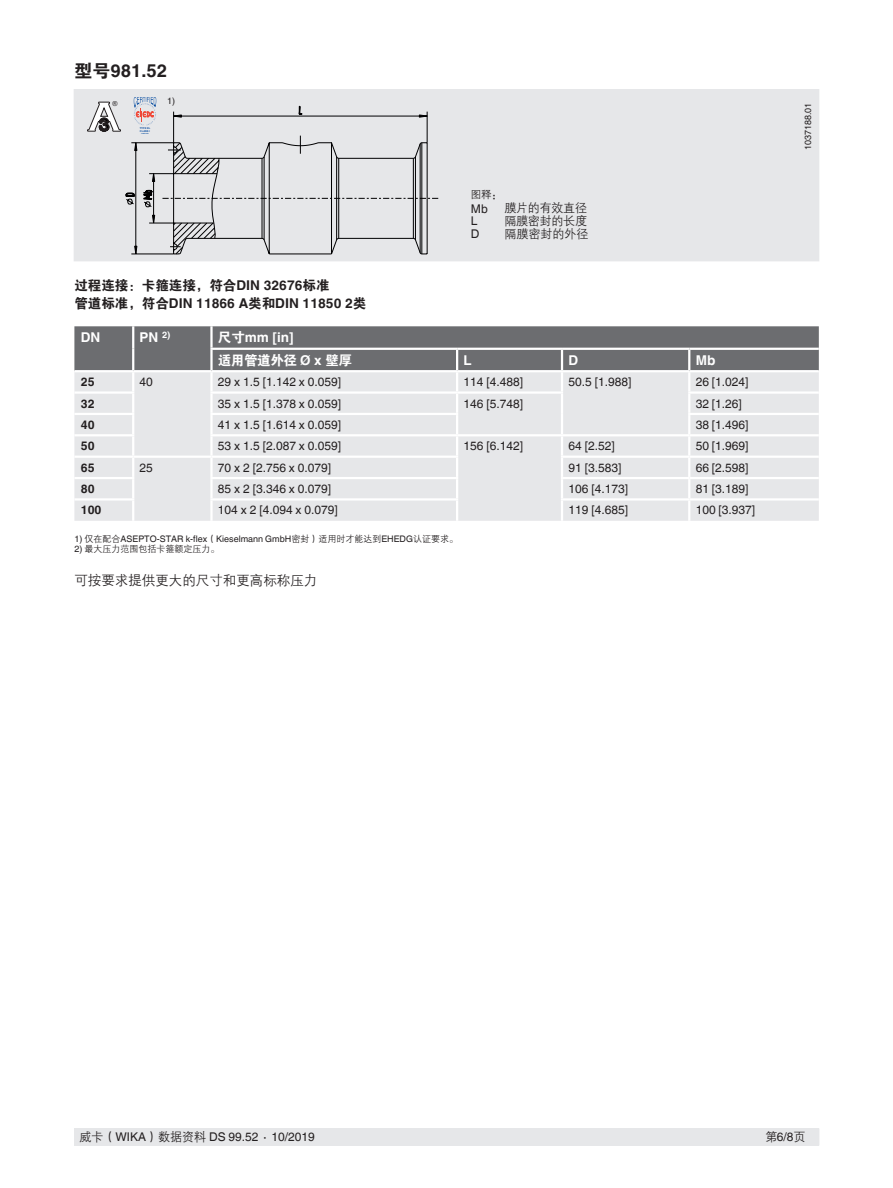
<style>
.page{position:relative;width:893px;height:1188px;background:#fff}
.page>*{position:absolute;margin:0;border:0;box-sizing:border-box;transform-origin:0 0}
.t1{font:700 18px "Helvetica World";color:#231f20}
.t2{font:700 13.5px "Helvetica World";color:#231f20}
.t3{font:13.5px "FZDHTJW GB1 0";color:#231f20}
.t4{font:700 13.5px "Helvetica World";color:#fff}
.t5{font:13.5px "FZZDXJW GB1 0";color:#231f20}
.t6{font:13.5px "FZDHTJW GB1 0";letter-spacing:-.03em;color:#fff}
.t7{font:12px/12.8px "Helvetica World";color:#231f20}
.t8{font:12px/13.5px "FZZDXJW GB1 0";letter-spacing:-.015em;color:#231f20}
.t9{font:700 12px "Helvetica World";color:#231f20}
.t10{font:10.5px "FZZDXJW GB1 0";color:#231f20}
.t11{font:9px "Helvetica World";color:#231f20}
.t12{font:9px "FZZDXJW GB1 0";color:#231f20}
.t13{font:6.9px "Arial";color:#231f20}
.t14{font:700 2.55px/3px "Arial";color:#0a4fa2}
.s1{font-family:"FZDHTJW GB1 0";font-weight:400}
.s2{font-family:"Helvetica World";font-weight:700}
.s3{font-family:"FZZDXJW GB1 0"}
.s4{font-family:"Helvetica World"}
</style>
<div class="page">
<div style="left:75px;top:1128px;width:744px;height:17px;background:#e6e7e9"></div>
<div style="left:74px;top:89px;width:745px;height:172px;background:#e6e7e9"></div>
<svg style="left:87px;top:97px;width:351px;height:158px"></svg>
<div style="left:74px;top:434px;width:745px;height:87px;background:#e6e7e9"></div>
<hr style="left:74px;top:434px;width:60px;height:2px;background:#fff">
<hr style="left:210px;top:434px;width:247px;height:2px;background:#fff">
<hr style="left:689px;top:434px;width:130px;height:2px;background:#fff">
<hr style="left:688px;top:436px;width:2px;height:20px;background:#fff">
<hr style="left:74px;top:456px;width:59px;height:2px;background:#fff">
<hr style="left:211px;top:456px;width:247px;height:2px;background:#fff">
<hr style="left:561px;top:456px;width:128px;height:2px;background:#fff">
<hr style="left:689px;top:456px;width:130px;height:2px;background:#fff">
<hr style="left:74px;top:477px;width:60px;height:2px;background:#fff">
<hr style="left:210px;top:477px;width:248px;height:2px;background:#fff">
<hr style="left:561px;top:477px;width:128px;height:2px;background:#fff">
<hr style="left:689px;top:477px;width:130px;height:2px;background:#fff">
<svg style="left:688px;top:458px;width:2px;height:40px"></svg>
<hr style="left:74px;top:498px;width:60px;height:3px;background:#fff">
<hr style="left:210px;top:498px;width:248px;height:3px;background:#fff">
<hr style="left:561px;top:498px;width:128px;height:3px;background:#fff">
<hr style="left:689px;top:498px;width:130px;height:3px;background:#fff">
<hr style="left:688px;top:501px;width:2px;height:20px;background:#fff">
<hr style="left:457px;top:434px;width:105px;height:2px;background:#fff">
<hr style="left:456px;top:436px;width:2px;height:20px;background:#fff">
<hr style="left:561px;top:436px;width:2px;height:20px;background:#fff">
<svg style="left:456px;top:458px;width:2px;height:40px"></svg>
<svg style="left:561px;top:458px;width:2px;height:40px"></svg>
<hr style="left:456px;top:501px;width:2px;height:20px;background:#fff">
<hr style="left:561px;top:501px;width:2px;height:20px;background:#fff">
<hr style="left:562px;top:434px;width:127px;height:2px;background:#fff">
<svg style="left:74px;top:326px;width:745px;height:108px;background:#b8b9bc"></svg>
<hr style="left:210px;top:415px;width:3px;height:19px;background:#fff">
<hr style="left:132px;top:436px;width:2px;height:20px;background:#fff">
<hr style="left:210px;top:436px;width:3px;height:20px;background:#fff">
<hr style="left:133px;top:456px;width:78px;height:2px;background:#fff">
<hr style="left:210px;top:458px;width:3px;height:19px;background:#fff">
<svg style="left:132px;top:458px;width:2px;height:40px"></svg>
<hr style="left:210px;top:479px;width:3px;height:19px;background:#fff">
<hr style="left:132px;top:501px;width:2px;height:20px;background:#fff">
<hr style="left:210px;top:501px;width:3px;height:20px;background:#fff">
<h1 class="t1" style="left:74px;top:60px;width:94px"><span class="s1">型号</span>981.52</h1>
<p class="t13" style="left:112px;top:99px;width:7px">®</p>
<p class="t14" style="left:140px;top:126px;width:12px">TYPE EL<br>CLASS I</p>
<p class="t11" style="left:167px;top:95px;width:10px">1)</p>
<p class="t10" style="left:471px;top:189px;width:33px">图释：</p>
<p class="t7" style="left:471px;top:202px;width:18px">Mb<br>L</p>
<p class="t8" style="left:504px;top:202px;width:84px">膜片的有效直径隔膜密封的长度</p>
<p class="t7" style="left:471px;top:228px;width:10px">D</p>
<p class="t8" style="left:504px;top:228px;width:85px">隔膜密封的外径</p>
<p class="t3" style="left:74px;top:278px;width:257px">过程连接：卡箍连接，符合<span class="s2">DIN 32676</span>标准</p>
<p class="t2" style="left:74px;top:296px;width:293px"><span class="s1">管道标准，符合</span>DIN 11866 A<span class="s1">类和</span>DIN 11850 2<span class="s1">类</span></p>
<p class="t4" style="left:81px;top:330px;width:21px">DN</p>
<p class="t4" style="left:140px;top:330px;width:32px">PN <sup>2)</sup></p>
<p class="t4" style="left:218px;top:330px;width:77px"><span class="s1">尺寸</span>mm [in]</p>
<p class="t6" style="left:218px;top:353px;width:136px">适用管道外径 <span class="s2">Ø x</span> 壁厚</p>
<p class="t4" style="left:463px;top:352px;width:10px">L</p>
<p class="t4" style="left:568px;top:352px;width:11px">D</p>
<p class="t4" style="left:696px;top:352px;width:21px">Mb</p>
<p class="t9" style="left:81px;top:375px;width:15px">25</p>
<p class="t7" style="left:140px;top:376px;width:15px">40</p>
<p class="t7" style="left:218px;top:376px;width:125px">29 x 1.5 [1.142 x 0.059]</p>
<p class="t7" style="left:463px;top:376px;width:61px">114 [4.488]</p>
<p class="t7" style="left:568px;top:376px;width:64px">50.5 [1.988]</p>
<p class="t7" style="left:696px;top:376px;width:54px">26 [1.024]</p>
<p class="t9" style="left:81px;top:396px;width:15px">32</p>
<p class="t7" style="left:218px;top:397px;width:125px">35 x 1.5 [1.378 x 0.059]</p>
<p class="t7" style="left:463px;top:397px;width:61px">146 [5.748]</p>
<p class="t7" style="left:696px;top:397px;width:48px">32 [1.26]</p>
<p class="t9" style="left:81px;top:418px;width:15px">40</p>
<p class="t7" style="left:218px;top:418px;width:125px">41 x 1.5 [1.614 x 0.059]</p>
<p class="t7" style="left:696px;top:418px;width:54px">38 [1.496]</p>
<p class="t9" style="left:81px;top:439px;width:15px">50</p>
<p class="t7" style="left:218px;top:440px;width:125px">53 x 1.5 [2.087 x 0.059]</p>
<p class="t7" style="left:463px;top:440px;width:61px">156 [6.142]</p>
<p class="t7" style="left:568px;top:440px;width:48px">64 [2.52]</p>
<p class="t7" style="left:696px;top:440px;width:54px">50 [1.969]</p>
<p class="t9" style="left:81px;top:461px;width:15px">65</p>
<p class="t7" style="left:140px;top:461px;width:15px">25</p>
<p class="t7" style="left:218px;top:461px;width:115px">70 x 2 [2.756 x 0.079]</p>
<p class="t7" style="left:568px;top:461px;width:54px">91 [3.583]</p>
<p class="t7" style="left:696px;top:461px;width:54px">66 [2.598]</p>
<p class="t9" style="left:81px;top:482px;width:15px">80</p>
<p class="t7" style="left:218px;top:483px;width:115px">85 x 2 [3.346 x 0.079]</p>
<p class="t7" style="left:568px;top:483px;width:61px">106 [4.173]</p>
<p class="t7" style="left:696px;top:483px;width:54px">81 [3.189]</p>
<p class="t9" style="left:81px;top:503px;width:22px">100</p>
<p class="t7" style="left:218px;top:504px;width:122px">104 x 2 [4.094 x 0.079]</p>
<p class="t7" style="left:568px;top:504px;width:61px">119 [4.685]</p>
<p class="t7" style="left:696px;top:504px;width:61px">100 [3.937]</p>
<p class="t11" style="left:74px;top:533px;width:385px">1) <span class="s3">仅在配合</span>ASEPTO-STAR k-flex<span class="s3">（</span>Kieselmann GmbH<span class="s3">密封）适用时才能达到</span>EHEDG<span class="s3">认证要求。</span></p>
<p class="t12" style="left:74px;top:544px;width:147px"><span class="s4">2)</span> 最大压力范围包括卡箍额定压力。</p>
<p class="t5" style="left:74px;top:573px;width:244px">可按要求提供更大的尺寸和更高标称压力</p>
<p class="t11" style="left:803px;top:150px;width:49px;rotate:-90deg">1037188.01</p>
<p class="t7" style="left:80px;top:1131px;width:237px"><span class="s3">威卡（</span>WIKA<span class="s3">）数据资料</span> DS 99.52 ∙ 10/2019</p>
<p class="t7" style="left:765px;top:1131px;width:42px"><span class="s3">第</span>6/8<span class="s3">页</span></p>
</div>
